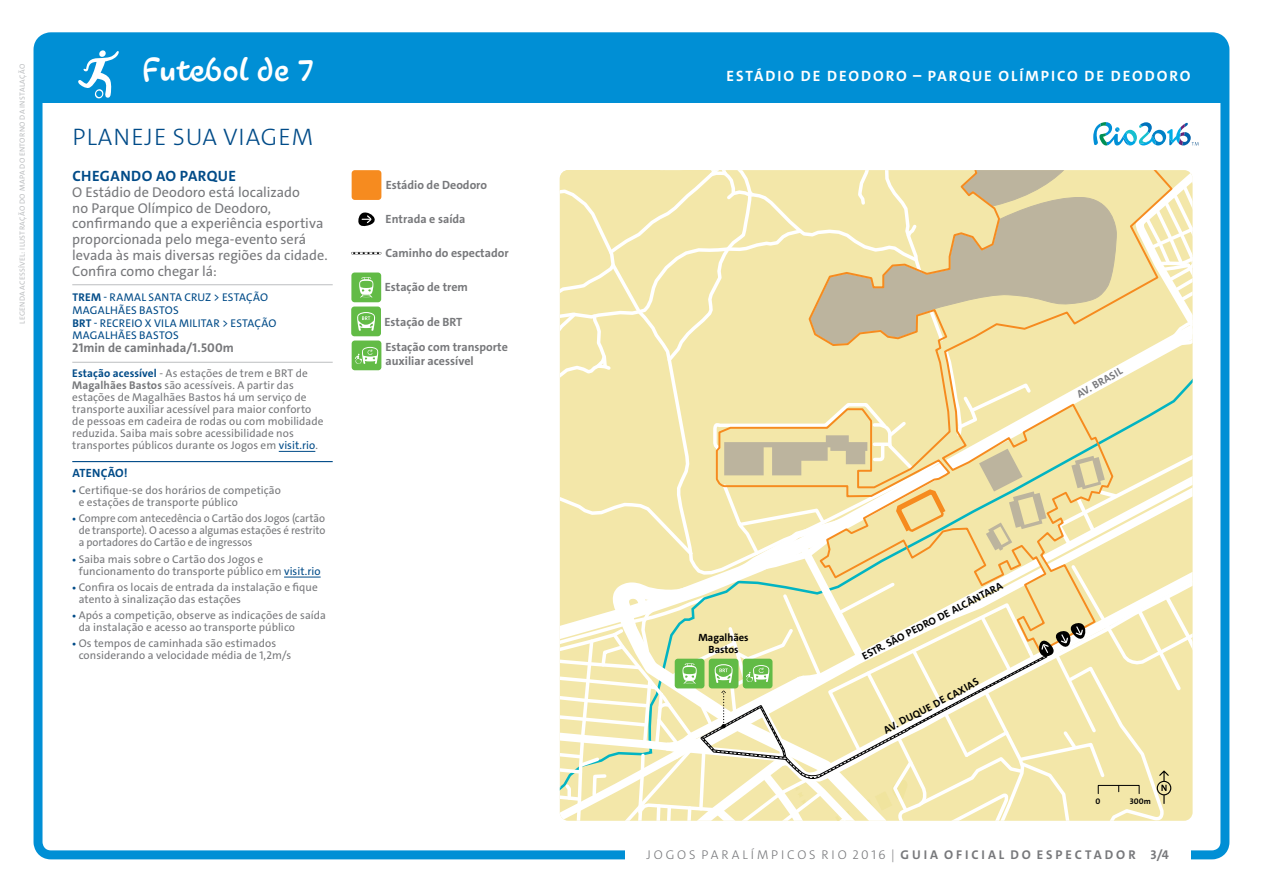
<style>
.page{position:relative;width:1263px;height:893px;background:#fff}
.page>*{position:absolute;margin:0;border:0;box-sizing:border-box;transform-origin:0 0}
.t1{font:33px "Rio 2016";color:#fff}
.t2{font:300 24px "The Sans Rio 2016";letter-spacing:.04em;color:#004b88}
.t3{font:700 15px "The Sans Rio 2016";letter-spacing:.13em;color:#fff}
.t4{font:700 15px "The Sans Rio 2016";letter-spacing:.03em;color:#004b88}
.t5{font:14.25px/15.8px "The Sans Rio 2016";color:#77787b}
.t6{font:700 12.75px "The Sans Rio 2016";letter-spacing:.22em;color:#77787b}
.t7{font:700 12.75px "The Sans Rio 2016";letter-spacing:.005em;color:#77787b}
.t8{font:700 12px/25.3px "The Sans Rio 2016";color:#77787b}
.t9{font:700 12px "The Sans Rio 2016";letter-spacing:.02em;color:#004b88}
.t10{font:11.25px/12px "The Sans Rio 2016";letter-spacing:.005em;color:#77787b}
.t11{font:11.25px/12.8px "The Sans Rio 2016";letter-spacing:.02em;color:#004b88}
.t12{font:700 10.5px/12px "The Sans Rio 2016";color:#000;text-align:center}
.t13{font:700 10.5px "The Sans Rio 2016";color:#77787b}
.t14{font:700 8.1px "The Sans Rio 2016";color:#000}
.t15{font:7.5px "The Sans Rio 2016";letter-spacing:.035em;color:#bcbec0}
.s1{font-weight:700}
.s2{font-weight:700;color:#004b88}
.s3{color:#004b88}
.s4{font-weight:700;font-size:9.75px;color:#004b88}
.s5{font-weight:300}
</style>
<div class="page">
<div style="left:42px;top:41px;width:1179px;height:62px;background:#008fd5"></div>
<div style="left:34px;top:32px;width:1195px;height:827px;border:9px solid #008fd5;border-radius:13px"></div>
<div style="left:1144px;top:849px;width:47px;height:13px;background:#fff"></div>
<svg style="left:1093px;top:122px;width:106px;height:24px"></svg>
<div style="left:625px;top:849px;width:524px;height:11px;background:#fff"></div>
<div style="left:351px;top:273px;width:30px;height:29px;background:#62bb46;border-radius:3px"></div>
<svg style="left:359px;top:277px;width:14px;height:21px"></svg>
<div style="left:352px;top:170px;width:29px;height:30px;background:#f68b1f;border-radius:3px"></div>
<hr style="left:351px;top:252px;width:30px;height:2px;background:#000">
<svg style="left:354px;top:252px;width:26px;height:2px"></svg>
<div style="left:351px;top:307px;width:30px;height:29px;background:#62bb46;border-radius:3px"></div>
<svg style="left:357px;top:312px;width:19px;height:19px"></svg>
<svg style="left:358px;top:212px;width:17px;height:15px"></svg>
<div style="left:352px;top:340px;width:29px;height:30px;background:#62bb46;border-radius:3px"></div>
<svg style="left:355px;top:347px;width:24px;height:17px"></svg>
<svg style="left:78px;top:50px;width:41px;height:49px"></svg>
<hr style="left:279px;top:451px;width:36px;height:1px;background:#004b88">
<hr style="left:72px;top:461px;width:261px;height:1px;background:#004b88">
<hr style="left:284px;top:577px;width:37px;height:1px;background:#004b88">
<hr style="left:72px;top:284px;width:261px;height:1px;background:#bcbec0">
<hr style="left:72px;top:362px;width:261px;height:1px;background:#bcbec0">
<svg style="left:560px;top:170px;width:632px;height:651px"></svg>
<p class="t15" style="left:18px;top:324px;width:262px;rotate:-90deg">LEGENDA ACESSÍVEL: ILUSTRAÇÃO DO MAPA DO ENTORNO DA INSTALAÇÃO</p>
<h1 class="t1" style="left:142px;top:48px;width:175px">Futebol de 7</h1>
<h3 class="t3" style="left:727px;top:66px;width:465px">ESTÁDIO DE DEODORO – PARQUE OLÍMPICO DE DEODORO</h3>
<h2 class="t2" style="left:73px;top:122px;width:242px">PLANEJE SUA VIAGEM</h2>
<h3 class="t4" style="left:72px;top:166px;width:165px">CHEGANDO AO PARQUE</h3>
<p class="t5" style="left:72px;top:184px;width:257px">O Estádio de Deodoro está localizado<br>no Parque Olímpico de Deodoro, confirmando que a experiência esportiva proporcionada pelo mega-evento será levada às mais diversas regiões da cidade.<br>Confira como chegar lá:</p>
<p class="t11" style="left:72px;top:291px;width:206px"><span class="s1">TREM</span> - RAMAL SANTA CRUZ &gt; ESTAÇÃO<br>MAGALHÃES BASTOS<br><span class="s1">BRT</span> - RECREIO X VILA MILITAR &gt; ESTAÇÃO<br>MAGALHÃES BASTOS</p>
<p class="t7" style="left:72px;top:340px;width:163px">21min de caminhada/1.500m</p>
<p class="t10" style="left:72px;top:367px;width:253px"><span class="s2">Estação acessível</span> - As estações de trem e BRT de <span class="s1">Magalhães Bastos</span> são acessíveis. A partir das estações de Magalhães Bastos há um serviço de transporte auxiliar acessível para maior conforto de pessoas em cadeira de rodas ou com mobilidade reduzida. Saiba mais sobre acessibilidade nos transportes públicos durante os Jogos em <span class="s3">visit.rio</span>.</p>
<p class="t9" style="left:72px;top:465px;width:57px">ATENÇÃO!</p>
<p class="t10" style="left:79px;top:484px;width:204px;text-indent:-6px"><span class="s4">•</span> Certifique-se dos horários de competição e estações de transporte público</p>
<p class="t10" style="left:79px;top:513px;width:248px;text-align:justify;text-indent:-6px"><span class="s4">•</span> Compre com antecedência o Cartão dos Jogos (cartão de transporte). O acesso a algumas estações é restrito a portadores do Cartão e de ingressos</p>
<p class="t10" style="left:79px;top:553px;width:243px;text-indent:-6px"><span class="s4">•</span> Saiba mais sobre o Cartão dos Jogos e funcionamento do transporte público em <span class="s3">visit.rio</span></p>
<p class="t10" style="left:79px;top:581px;width:241px;text-indent:-6px"><span class="s4">•</span> Confira os locais de entrada da instalação e fique atento à sinalização das estações</p>
<p class="t10" style="left:79px;top:609px;width:249px;text-indent:-6px"><span class="s4">•</span> Após a competição, observe as indicações de saída da instalação e acesso ao transporte público</p>
<p class="t10" style="left:79px;top:638px;width:214px;text-indent:-6px"><span class="s4">•</span> Os tempos de caminhada são estimados considerando a velocidade média de 1,2m/s</p>
<p class="t8" style="left:386px;top:172px;width:103px">Estádio de Deodoro</p>
<p class="t8" style="left:386px;top:206px;width:81px">Entrada e saída</p>
<p class="t8" style="left:386px;top:240px;width:125px">Caminho do espectador</p>
<p class="t8" style="left:385px;top:275px;width:85px">Estação de trem</p>
<p class="t8" style="left:385px;top:309px;width:125px">Estação de BRT<br>Estação com transporte</p>
<p class="t8" style="left:385px;top:349px;width:90px">auxiliar acessível</p>
<p class="t13" style="left:1074px;top:389px;width:52px;rotate:-29deg">AV. BRASIL</p>
<p class="t12" style="left:860px;top:651px;width:158px;rotate:-27deg">ESTR. SÃO PEDRO DE ALCÂN TARA</p>
<p class="t12" style="left:698px;top:632px;width:52px">Magalhães<br>Bastos</p>
<p class="t12" style="left:956px;top:686px;width:24px;rotate:-29deg">XIAS</p>
<p class="t12" style="left:917px;top:707px;width:45px;rotate:-28deg">UE DE CA</p>
<p class="t14" style="left:1095px;top:796px;width:6px">0</p>
<p class="t14" style="left:1130px;top:796px;width:22px">300m</p>
<p class="t6" style="left:646px;top:847px;width:524px"><span class="s5">JOGOS PARALÍMPICOS RIO 2016 |</span> GUIA OFICIAL DO ESPECTADOR 3/4</p>
</div>
